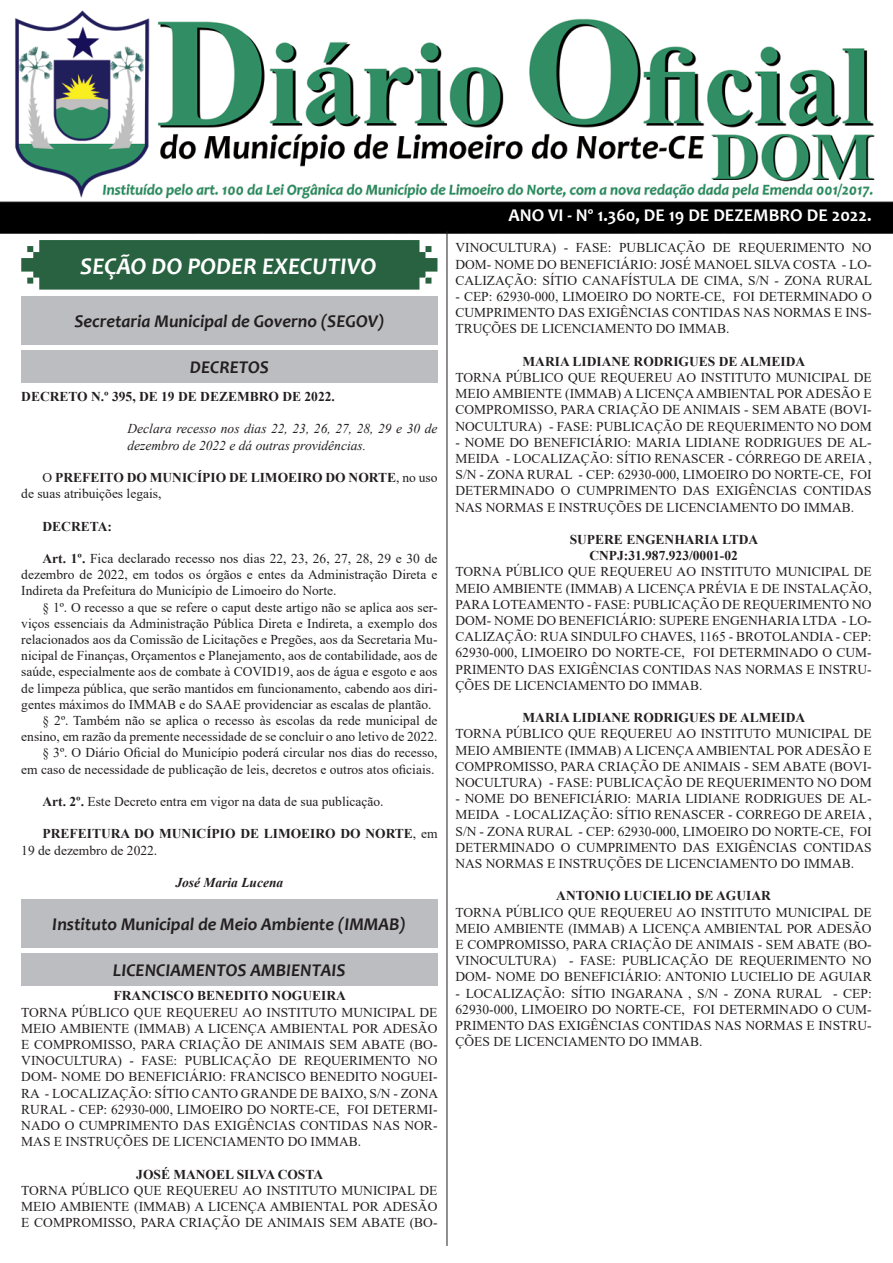
<style>
.page{position:relative;width:893px;height:1263px;background:#fff}
.page>*{position:absolute;margin:0;border:0;box-sizing:border-box;transform-origin:0 0}
.t1{font:italic 700 24px "Candara";color:#fff}
.t2{font:italic 700 18px "Candara";color:#231f20}
.t3{font:700 18px "Candara";color:#fff}
.t4{font:13.5px/16.2px "Times New Roman";color:#231f20;text-align:justify}
.t5{font:700 13.5px/16.2px "Times New Roman";color:#231f20}
.t6{font:italic 13.5px/16.2px "Times New Roman";color:#231f20}
.t7{font:italic 700 13.5px "Times New Roman";color:#231f20}
.s1{font-weight:400}
.s2{font-weight:700}
</style>
<div class="page">
<img style="left:0;top:10px;width:893px;height:224px">
<svg style="left:21px;top:240px;width:416px;height:50px;background:#346a4a"></svg>
<hr style="left:447px;top:231px;width:1px;height:1015px;background:#231f20">
<div style="left:21px;top:351px;width:417px;height:32px;background:#bcbdc0"></div>
<div style="left:21px;top:296px;width:416px;height:49px;background:#bcbdc0"></div>
<div style="left:21px;top:953px;width:416px;height:33px;background:#bcbdc0"></div>
<div style="left:21px;top:899px;width:416px;height:49px;background:#bcbdc0"></div>
<p class="t1" style="left:80px;top:251px;width:298px">SEÇÃO DO PODER EXECUTIVO</p>
<p class="t2" style="left:74px;top:310px;width:312px">Secretaria Municipal de Governo (SEGOV)</p>
<p class="t2" style="left:190px;top:356px;width:81px">DECRETOS</p>
<p class="t5" style="left:21px;top:388px;width:315px">DECRETO N.º 395, DE 19 DE DEZEMBRO DE 2022.</p>
<p class="t6" style="left:128px;top:420px;width:311px">Declara recesso nos dias 22, 23, 26, 27, 28, 29 e 30 de dezembro de 2022 e dá outras providências.</p>
<p class="t5" style="left:21px;top:469px;width:418px;text-indent:21px"><span class="s1">O</span> PREFEITO DO MUNICÍPIO DE LIMOEIRO DO NORTE<span class="s1">, no uso de suas atribuições legais,</span></p>
<p class="t5" style="left:43px;top:517px;width:71px">DECRETA:</p>
<p class="t4" style="left:21px;top:550px;width:418px;text-indent:21px"><span class="s2">Art. 1º.</span> Fica declarado recesso nos dias 22, 23, 26, 27, 28, 29 e 30 de dezembro de 2022, em todos os órgãos e entes da Administração Direta e Indireta da Prefeitura do Município de Limoeiro do Norte.</p>
<p class="t4" style="left:21px;top:598px;width:418px;text-indent:21px">§ 1º. O recesso a que se refere o caput deste artigo não se aplica aos ser&shy;viços essenciais da Administração Pública Direta e Indireta, a exemplo dos relacionados aos da Comissão de Licitações e Pregões, aos da Secretaria Mu&shy;nicipal de Finanças, Orçamentos e Planejamento, aos de contabilidade, aos de saúde, especialmente aos de combate à COVID19, aos de água e esgoto e aos de limpeza pública, que serão mantidos em funcionamento, cabendo aos diri&shy;gentes máximos do IMMAB e do SAAE providenciar as escalas de plantão.</p>
<p class="t4" style="left:21px;top:712px;width:418px;text-align:right">§ 2º. Também não se aplica o recesso às escolas da rede municipal de ensino, em razão da premente necessidade de se concluir o ano letivo de 2022.</p>
<p class="t4" style="left:21px;top:744px;width:418px;text-align:right">§ 3º. O Diário Oficial do Município poderá circular nos dias do recesso,<br>em caso de necessidade de publicação de leis, decretos e outros atos oficiais.</p>
<p class="t4" style="left:43px;top:793px;width:343px"><span class="s2">Art. 2º.</span> Este Decreto entra em vigor na data de sua publicação.</p>
<p class="t5" style="left:21px;top:825px;width:418px;text-indent:21px">PREFEITURA DO MUNICÍPIO DE LIMOEIRO DO NORTE<span class="s1">, em<br>19 de dezembro de 2022.</span></p>
<p class="t7" style="left:175px;top:873px;width:109px">José Maria Lucena</p>
<p class="t2" style="left:52px;top:913px;width:355px">Instituto Municipal de Meio Ambiente (IMMAB)</p>
<p class="t2" style="left:113px;top:959px;width:234px">LICENCIAMENTOS AMBIENTAIS</p>
<p class="t5" style="left:114px;top:987px;width:234px">FRANCISCO BENEDITO NOGUEIRA</p>
<p class="t4" style="left:21px;top:1003px;width:418px">TORNA PÚBLICO QUE REQUEREU AO INSTITUTO MUNICIPAL DE MEIO AMBIENTE (IMMAB) A LICENÇA AMBIENTAL POR ADESÃO E COMPROMISSO, PARA CRIAÇÃO DE ANIMAIS SEM ABATE (BO-VINOCULTURA) - FASE: PUBLICAÇÃO DE REQUERIMENTO NO DOM- NOME DO BENEFICIÁRIO: FRANCISCO BENEDITO NOGUEI-RA - LOCALIZAÇÃO: SÍTIO CANTO GRANDE DE BAIXO, S/N - ZONA RURAL - CEP: 62930-000, LIMOEIRO DO NORTE-CE, FOI DETERMI-NADO O CUMPRIMENTO DAS EXIGÊNCIAS CONTIDAS NAS NOR-MAS E INSTRUÇÕES DE LICENCIAMENTO DO IMMAB.</p>
<p class="t5" style="left:136px;top:1165px;width:188px">JOSÉ MANOEL SILVA COSTA</p>
<p class="t4" style="left:21px;top:1182px;width:418px">TORNA PÚBLICO QUE REQUEREU AO INSTITUTO MUNICIPAL DE MEIO AMBIENTE (IMMAB) A LICENÇA AMBIENTAL POR ADESÃO E COMPROMISSO, PARA CRIAÇÃO DE ANIMAIS SEM ABATE (BO-</p>
<p class="t3" style="left:508px;top:204px;width:365px">ANO VI - Nº 1.360, DE 19 DE DEZEMBRO DE 2022.</p>
<p class="t4" style="left:455px;top:239px;width:418px">VINOCULTURA) - FASE: PUBLICAÇÃO DE REQUERIMENTO NO DOM- NOME DO BENEFICIÁRIO: JOSÉ MANOEL SILVA COSTA - LO-CALIZAÇÃO: SÍTIO CANAFÍSTULA DE CIMA, S/N - ZONA RURAL</p>
<p class="t4" style="left:455px;top:288px;width:418px">- CEP: 62930-000, LIMOEIRO DO NORTE-CE, FOI DETERMINADO O CUMPRIMENTO DAS EXIGÊNCIAS CONTIDAS NAS NORMAS E INS-TRUÇÕES DE LICENCIAMENTO DO IMMAB.</p>
<p class="t5" style="left:523px;top:353px;width:284px">MARIA LIDIANE RODRIGUES DE ALMEIDA</p>
<p class="t4" style="left:455px;top:369px;width:418px">TORNA PÚBLICO QUE REQUEREU AO INSTITUTO MUNICIPAL DE MEIO AMBIENTE (IMMAB) A LICENÇA AMBIENTAL POR ADESÃO E COMPROMISSO, PARA CRIAÇÃO DE ANIMAIS - SEM ABATE (BOVI-NOCULTURA) - FASE: PUBLICAÇÃO DE REQUERIMENTO NO DOM</p>
<p class="t4" style="left:455px;top:434px;width:418px">- NOME DO BENEFICIÁRIO: MARIA LIDIANE RODRIGUES DE AL-MEIDA - LOCALIZAÇÃO: SÍTIO RENASCER - CÓRREGO DE AREIA , S/N - ZONA RURAL - CEP: 62930-000, LIMOEIRO DO NORTE-CE, FOI DETERMINADO O CUMPRIMENTO DAS EXIGÊNCIAS CONTIDAS NAS NORMAS E INSTRUÇÕES DE LICENCIAMENTO DO IMMAB.</p>
<p class="t5" style="left:570px;top:531px;width:190px">SUPERE ENGENHARIA LTDA</p>
<p class="t5" style="left:589px;top:547px;width:150px">CNPJ:31.987.923/0001-02</p>
<p class="t4" style="left:455px;top:563px;width:418px">TORNA PÚBLICO QUE REQUEREU AO INSTITUTO MUNICIPAL DE MEIO AMBIENTE (IMMAB) A LICENÇA PRÉVIA E DE INSTALAÇÃO, PARA LOTEAMENTO - FASE: PUBLICAÇÃO DE REQUERIMENTO NO DOM- NOME DO BENEFICIÁRIO: SUPERE ENGENHARIA LTDA - LO-CALIZAÇÃO: RUA SINDULFO CHAVES, 1165 - BROTOLANDIA - CEP:<br>62930-000, LIMOEIRO DO NORTE-CE, FOI DETERMINADO O CUM-PRIMENTO DAS EXIGÊNCIAS CONTIDAS NAS NORMAS E INSTRU-ÇÕES DE LICENCIAMENTO DO IMMAB.</p>
<p class="t5" style="left:523px;top:709px;width:284px">MARIA LIDIANE RODRIGUES DE ALMEIDA</p>
<p class="t4" style="left:455px;top:725px;width:418px">TORNA PÚBLICO QUE REQUEREU AO INSTITUTO MUNICIPAL DE MEIO AMBIENTE (IMMAB) A LICENÇA AMBIENTAL POR ADESÃO E COMPROMISSO, PARA CRIAÇÃO DE ANIMAIS - SEM ABATE (BOVI-NOCULTURA) - FASE: PUBLICAÇÃO DE REQUERIMENTO NO DOM</p>
<p class="t4" style="left:455px;top:790px;width:418px">- NOME DO BENEFICIÁRIO: MARIA LIDIANE RODRIGUES DE AL-MEIDA - LOCALIZAÇÃO: SÍTIO RENASCER - CORREGO DE AREIA , S/N - ZONA RURAL - CEP: 62930-000, LIMOEIRO DO NORTE-CE, FOI DETERMINADO O CUMPRIMENTO DAS EXIGÊNCIAS CONTIDAS NAS NORMAS E INSTRUÇÕES DE LICENCIAMENTO DO IMMAB.</p>
<p class="t5" style="left:556px;top:887px;width:216px">ANTONIO LUCIELIO DE AGUIAR</p>
<p class="t4" style="left:455px;top:904px;width:418px">TORNA PÚBLICO QUE REQUEREU AO INSTITUTO MUNICIPAL DE MEIO AMBIENTE (IMMAB) A LICENÇA AMBIENTAL POR ADESÃO E COMPROMISSO, PARA CRIAÇÃO DE ANIMAIS - SEM ABATE (BO-VINOCULTURA) - FASE: PUBLICAÇÃO DE REQUERIMENTO NO DOM- NOME DO BENEFICIÁRIO: ANTONIO LUCIELIO DE AGUIAR</p>
<p class="t4" style="left:455px;top:985px;width:418px">- LOCALIZAÇÃO: SÍTIO INGARANA , S/N - ZONA RURAL - CEP:<br>62930-000, LIMOEIRO DO NORTE-CE, FOI DETERMINADO O CUM-PRIMENTO DAS EXIGÊNCIAS CONTIDAS NAS NORMAS E INSTRU-ÇÕES DE LICENCIAMENTO DO IMMAB.</p>
</div>
